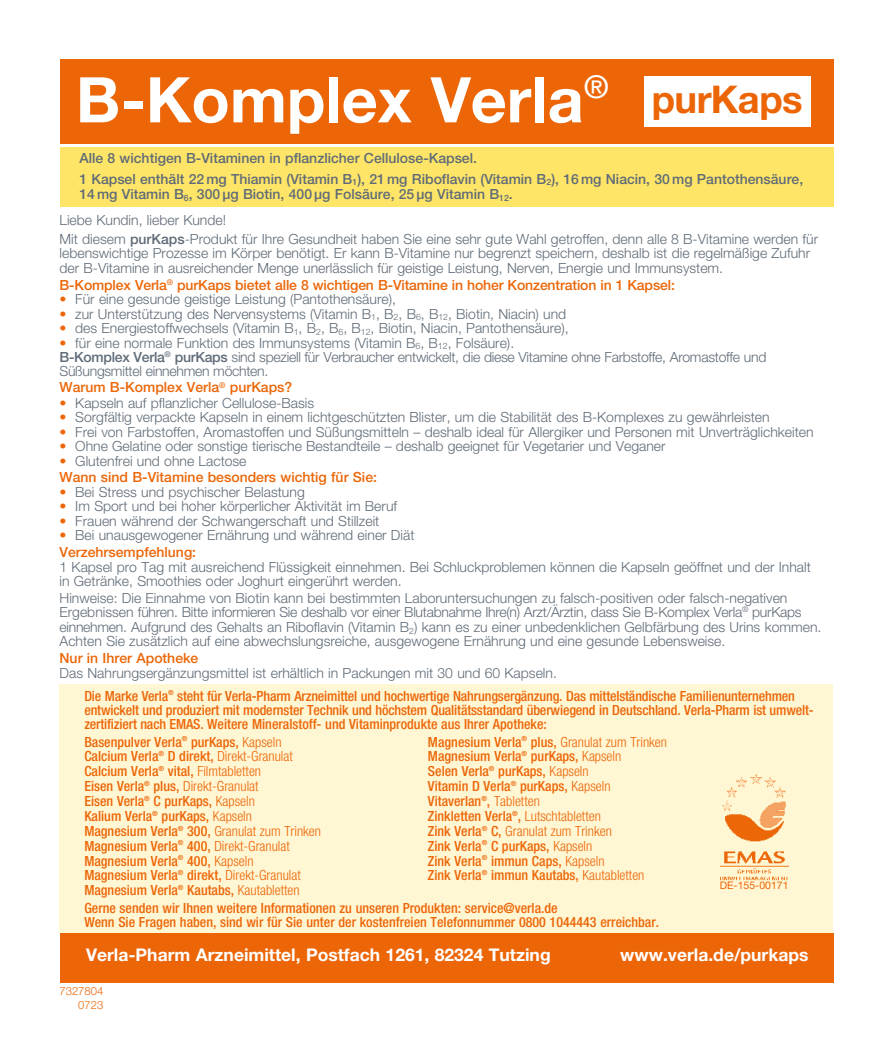
<style>
.page{position:relative;width:893px;height:1042px;background:#fff}
.page>*{position:absolute;margin:0;border:0;box-sizing:border-box;transform-origin:0 0}
.t1{font:700 63px "Helvetica Neue LT Pro";color:#fff}
.t2{font:700 38.15px "Helvetica Neue LT Pro";letter-spacing:-.015em;color:#ec6608}
.t3{font:700 17.5px "Helvetica Neue LT Pro";color:#fff}
.t4{font:300 14px/14.5px "Helvetica Neue LT Pro";color:#5f6b77}
.t5{font:500 condensed 14px/14.9px "Helvetica Neue LT Pro";color:#ec6608}
.t6{font:300 14px/14.7px "Helvetica Neue LT Pro";letter-spacing:-.02em;color:#5f6b77}
.t7{font:500 14px/20.7px "Helvetica Neue LT Pro";color:#5f6b77}
.t8{font:500 14px/17px "Helvetica Neue LT Pro";letter-spacing:-.01em;color:#ec6608}
.t9{font:300 11.38px/13.5px "Helvetica Neue LT Pro";color:#ec6608;text-align:right}
.t10{font:10.5px "Helvetica Neue LT Pro";color:#ec6608}
.s1{font-weight:500}
.s2{color:#ec6608}
.s3{font-weight:500;color:#ec6608}
.s4{font-weight:300}
.s5{font-weight:300;color:#5f6b77}
</style>
<div class="page">
<div style="left:60px;top:148px;width:773px;height:59px;background:#ffe567"></div>
<div style="left:60px;top:685px;width:773px;height:248px;background:#fff6d3"></div>
<div style="left:60px;top:60px;width:773px;height:84px;background:#ec6608"></div>
<div style="left:60px;top:933px;width:773px;height:49px;background:#ec6608"></div>
<div style="left:644px;top:76px;width:166px;height:51px;background:#fff"></div>
<img style="left:720px;top:774px;width:69px;height:107px">
<h1 class="t1" style="left:76px;top:60px;width:535px">B-Komplex Verla<sup>®</sup></h1>
<h2 class="t2" style="left:652px;top:76px;width:152px">purKaps</h2>
<p class="t7" style="left:79px;top:147px;width:725px">Alle 8 wichtigen B-Vitaminen in pflanzlicher Cellulose-Kapsel.<br>1 Kapsel enthält 22 mg Thiamin (Vitamin B<sub>1</sub>), 21 mg Riboflavin (Vitamin B<sub>2</sub>), 16 mg Niacin, 30 mg Pantothensäure,</p>
<p class="t7" style="left:79px;top:184px;width:435px">14 mg Vitamin B<sub>6</sub>, 300 μg Biotin, 400 μg Folsäure, 25 μg Vitamin B<sub>12</sub>.</p>
<p class="t4" style="left:60px;top:210px;width:760px;line-height:19.4px">Liebe Kundin, lieber Kunde!<br>Mit diesem <span class="s1">purKaps</span>-Produkt für Ihre Gesundheit haben Sie eine sehr gute Wahl getroffen, denn alle 8 B-Vitamine werden für</p>
<p class="t4" style="left:60px;top:246px;width:752px">lebenswichtige Prozesse im Körper benötigt. Er kann B-Vitamine nur begrenzt speichern, deshalb ist die regelmäßige Zufuhr der B-Vitamine in ausreichender Menge unerlässlich für geistige Leistung, Nerven, Energie und Immunsystem.</p>
<p class="t8" style="left:60px;top:276px;width:617px">B-Komplex Verla<sup>®</sup> purKaps bietet alle 8 wichtigen B-Vitamine in hoher Konzentration in 1 Kapsel:</p>
<p class="t4" style="left:60px;top:292px;width:338px"><span class="s2">•</span> Für eine gesunde geistige Leistung (Pantothensäure),</p>
<p class="t4" style="left:60px;top:306px;width:508px"><span class="s2">•</span> zur Unterstützung des Nervensystems (Vitamin B<sub>1</sub>, B<sub>2</sub>, B<sub>6</sub>, B<sub>12</sub>, Biotin, Niacin) und</p>
<p class="t4" style="left:60px;top:321px;width:511px"><span class="s2">•</span> des Energiestoffwechsels (Vitamin B<sub>1</sub>, B<sub>2</sub>, B<sub>6</sub>, B<sub>12</sub>, Biotin, Niacin, Pantothensäure),</p>
<p class="t6" style="left:60px;top:335px;width:708px"><span class="s2">•</span> für eine normale Funktion des Immunsystems (Vitamin B<sub>6</sub>, B<sub>12</sub>, Folsäure).<br><span class="s1">B-Komplex Verla</span><sup>®</sup> <span class="s1">purKaps</span> sind speziell für Verbraucher entwickelt, die diese Vitamine ohne Farbstoffe, Aromastoffe und Süßungsmittel einnehmen möchten.<br><span class="s3">Warum B-Komplex Verla</span><sup>®</sup> <span class="s3">purKaps?</span></p>
<p class="t4" style="left:60px;top:395px;width:256px"><span class="s2">•</span> Kapseln auf pflanzlicher Cellulose-Basis</p>
<p class="t4" style="left:60px;top:410px;width:712px"><span class="s2">•</span> Sorgfältig verpackte Kapseln in einem lichtgeschützten Blister, um die Stabilität des B-Komplexes zu gewährleisten</p>
<p class="t4" style="left:60px;top:424px;width:756px"><span class="s2">•</span> Frei von Farbstoffen, Aromastoffen und Süßungsmitteln – deshalb ideal für Allergiker und Personen mit Unverträglichkeiten</p>
<p class="t4" style="left:60px;top:438px;width:608px"><span class="s2">•</span> Ohne Gelatine oder sonstige tierische Bestandteile – deshalb geeignet für Vegetarier und Veganer</p>
<p class="t8" style="left:60px;top:452px;width:319px"><span class="s4">•</span> <span class="s5">Glutenfrei und ohne Lactose<br></span>Wann sind B-Vitamine besonders wichtig für Sie:</p>
<p class="t4" style="left:60px;top:484px;width:247px"><span class="s2">•</span> Bei Stress und psychischer Belastung</p>
<p class="t4" style="left:60px;top:499px;width:339px"><span class="s2">•</span> Im Sport und bei hoher körperlicher Aktivität im Beruf</p>
<p class="t4" style="left:60px;top:513px;width:321px"><span class="s2">•</span> Frauen während der Schwangerschaft und Stillzeit</p>
<p class="t4" style="left:60px;top:526px;width:356px;line-height:17px"><span class="s2">•</span> Bei unausgewogener Ernährung und während einer Diät<br><span class="s3">Verzehrsempfehlung:</span></p>
<p class="t4" style="left:60px;top:559px;width:753px">1 Kapsel pro Tag mit ausreichend Flüssigkeit einnehmen. Bei Schluckproblemen können die Kapseln geöffnet und der Inhalt in Getränke, Smoothies oder Joghurt eingerührt werden.</p>
<p class="t4" style="left:60px;top:590px;width:763px">Hinweise: Die Einnahme von Biotin kann bei bestimmten Laboruntersuchungen zu falsch-positiven oder falsch-negativen Ergebnissen führen. Bitte informieren Sie deshalb vor einer Blutabnahme Ihre(n) Arzt/Ärztin, dass Sie B-Komplex Verla<sup>®</sup> purKaps einnehmen. Aufgrund des Gehalts an Riboflavin (Vitamin B<sub>2</sub>) kann es zu einer unbedenklichen Gelbfärbung des Urins kommen.<br>Achten Sie zusätzlich auf eine abwechslungsreiche, ausgewogene Ernährung und eine gesunde Lebensweise.</p>
<p class="t8" style="left:60px;top:649px;width:140px">Nur in Ihrer Apotheke</p>
<p class="t4" style="left:60px;top:665px;width:499px">Das Nahrungsergänzungsmittel ist erhältlich in Packungen mit 30 und 60 Kapseln.</p>
<p class="t5" style="left:84px;top:689px;width:731px;line-height:14px">Die Marke Verla<sup>®</sup> steht für Verla-Pharm Arzneimittel und hochwertige Nahrungsergänzung. Das mittelständische Familienunternehmen entwickelt und produziert mit modernster Technik und höchstem Qualitätsstandard überwiegend in Deutschland. Verla-Pharm ist umwelt&shy;zertifiziert nach EMAS. Weitere Mineralstoff- und Vitaminprodukte aus Ihrer Apotheke:</p>
<p class="t5" style="left:84px;top:734px;width:238px">Basenpulver Verla<sup>®</sup> purKaps, <span class="s4">Kapseln </span>Calcium Verla<sup>®</sup> D direkt, <span class="s4">Direkt-Granulat </span>Calcium Verla<sup>®</sup> vital, <span class="s4">Filmtabletten<br></span>Eisen Verla<sup>®</sup> plus, <span class="s4">Direkt-Granulat<br></span>Eisen Verla<sup>®</sup> C purKaps, <span class="s4">Kapseln<br></span>Kalium Verla<sup>®</sup> purKaps, <span class="s4">Kapseln<br></span>Magnesium Verla<sup>®</sup> 300, <span class="s4">Granulat zum Trinken </span>Magnesium Verla<sup>®</sup> 400, <span class="s4">Direkt-Granulat </span>Magnesium Verla<sup>®</sup> 400, <span class="s4">Kapseln<br></span>Magnesium Verla<sup>®</sup> direkt, <span class="s4">Direkt-Granulat </span>Magnesium Verla<sup>®</sup> Kautabs, <span class="s4">Kautabletten</span></p>
<p class="t5" style="left:428px;top:734px;width:241px">Magnesium Verla<sup>®</sup> plus, <span class="s4">Granulat zum Trinken </span>Magnesium Verla<sup>®</sup> purKaps, <span class="s4">Kapseln<br></span>Selen Verla<sup>®</sup> purKaps, <span class="s4">Kapseln<br></span>Vitamin D Verla<sup>®</sup> purKaps, <span class="s4">Kapseln </span>Vitaverlan<sup>®</sup>, <span class="s4">Tabletten<br></span>Zinkletten Verla<sup>®</sup>, <span class="s4">Lutschtabletten<br></span>Zink Verla<sup>®</sup> C, <span class="s4">Granulat zum Trinken<br></span>Zink Verla<sup>®</sup> C purKaps, <span class="s4">Kapseln<br></span>Zink Verla<sup>®</sup> immun Caps, <span class="s4">Kapseln<br></span>Zink Verla<sup>®</sup> immun Kautabs, <span class="s4">Kautabletten</span></p>
<p class="t5" style="left:84px;top:901px;width:576px;line-height:14px">Gerne senden wir Ihnen weitere Informationen zu unseren Produkten: service@verla.de<br>Wenn Sie Fragen haben, sind wir für Sie unter der kostenfreien Telefonnummer 0800 1044443 erreichbar.</p>
<p class="t10" style="left:720px;top:879px;width:70px">DE-155-00171</p>
<p class="t3" style="left:86px;top:943px;width:466px">Verla-Pharm Arzneimittel, Postfach 1261, 82324 Tutzing</p>
<p class="t3" style="left:620px;top:943px;width:190px">www.verla.de/purkaps</p>
<p class="t9" style="left:59px;top:984px;width:45px">7327804<br>0723</p>
</div>
